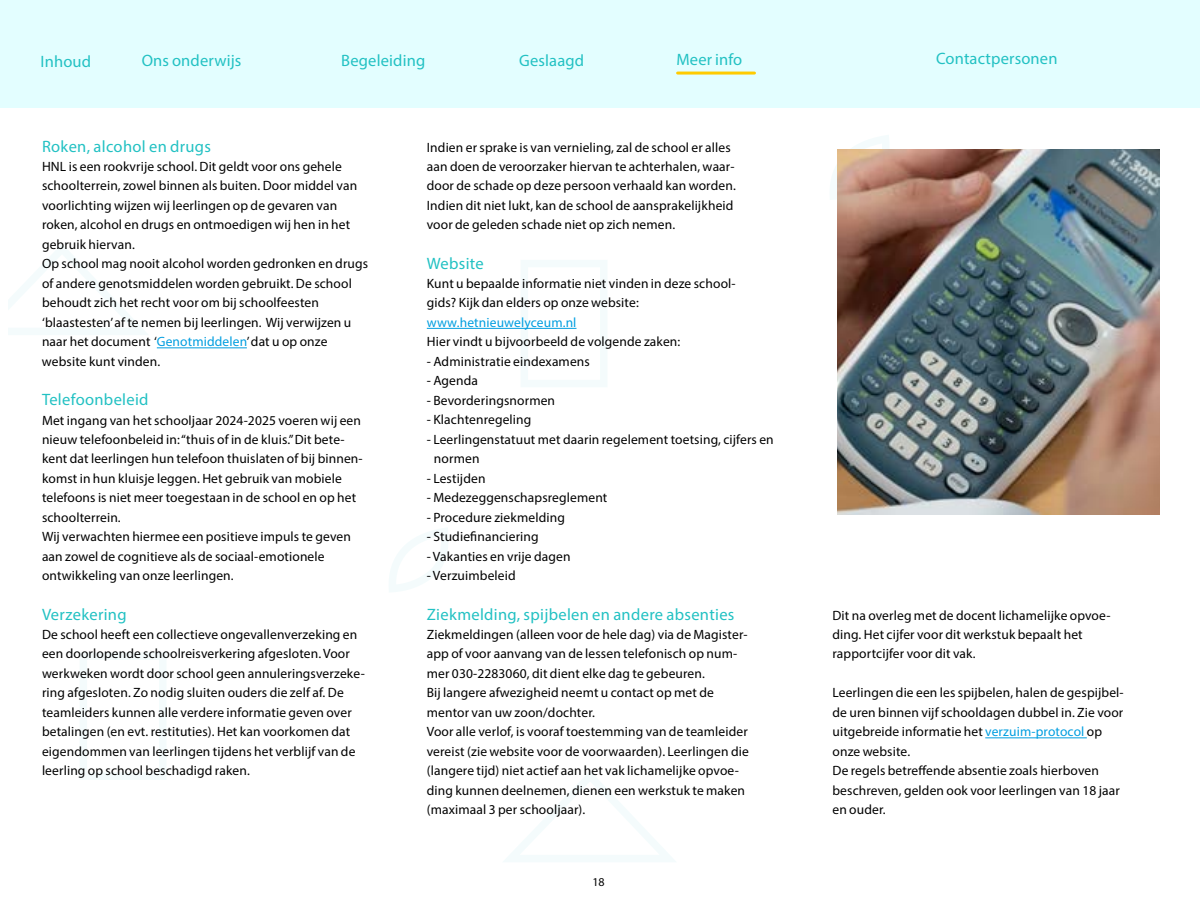
<style>
.page{position:relative;width:1200px;height:900px;background:#fff}
.page>*{position:absolute;margin:0;border:0;box-sizing:border-box;transform-origin:0 0}
.t1{font:16.5px "Myriad Pro";letter-spacing:.02em;color:#22c1c3}
.t2{font:13.5px/19.5px "Myriad Pro";letter-spacing:.01em;color:#000}
.t3{font:13.5px "Myriad Pro";letter-spacing:.01em;color:#009ee0}
.t4{font:12px "Myriad Pro";color:#000}
.s1{color:#009ee0}
</style>
<div class="page">
<svg style="left:503px;top:772px;width:173px;height:90px"></svg>
<svg style="left:389px;top:528px;width:59px;height:64px"></svg>
<svg style="left:8px;top:245px;width:140px;height:90px"></svg>
<svg style="left:830px;top:135px;width:64px;height:69px"></svg>
<hr style="left:157px;top:348px;width:90px;height:1px;background:#009ee0">
<hr style="left:427px;top:328px;width:150px;height:1px;background:#009ee0">
<div style="left:0;top:0;width:1200px;height:108px;background:#e3feff"></div>
<hr style="left:678px;top:72px;width:77px;height:3px;background:#ffcb00">
<img style="left:838px;top:150px;width:321px;height:364px">
<hr style="left:985px;top:738px;width:102px;height:1px;background:#009ee0">
<p class="t1" style="left:40px;top:51px;width:52px">Inhoud</p>
<p class="t1" style="left:142px;top:50px;width:101px">Ons onderwijs</p>
<p class="t1" style="left:341px;top:50px;width:85px">Begeleiding</p>
<p class="t1" style="left:519px;top:50px;width:67px">Geslaagd</p>
<p class="t1" style="left:676px;top:49px;width:67px">Meer info</p>
<p class="t1" style="left:936px;top:48px;width:123px">Contactpersonen</p>
<p class="t1" style="left:42px;top:136px;width:170px">Roken, alcohol en drugs</p>
<p class="t2" style="left:42px;top:157px;width:328px">HNL is een rookvrije school. Dit geldt voor ons gehele schoolterrein, zowel binnen als buiten. Door middel van voorlichting wijzen wij leerlingen op de gevaren van roken, alcohol en drugs en ontmoedigen wij hen in het gebruik hiervan.<br>Op school mag nooit alcohol worden gedronken en drugs of andere genotsmiddelen worden gebruikt. De school behoudt zich het recht voor om bij schoolfeesten ‘blaastesten’ af te nemen bij leerlingen. Wij verwijzen u naar het document ‘<span class="s1">Genotmiddelen</span>’ dat u op onze website kunt vinden.</p>
<p class="t1" style="left:42px;top:389px;width:108px">Telefoonbeleid</p>
<p class="t2" style="left:42px;top:410px;width:322px">Met ingang van het schooljaar 2024-2025 voeren wij een nieuw telefoonbeleid in: “thuis of in de kluis.” Dit bete&shy;kent dat leerlingen hun telefoon thuislaten of bij binnen&shy;komst in hun kluisje leggen. Het gebruik van mobiele telefoons is niet meer toegestaan in de school en op het schoolterrein.<br>Wij verwachten hiermee een positieve impuls te geven aan zowel de cognitieve als de sociaal-emotionele ontwikkeling van onze leerlingen.</p>
<p class="t1" style="left:42px;top:604px;width:86px">Verzekering</p>
<p class="t2" style="left:42px;top:625px;width:324px">De school heeft een collectieve ongevallenverzeking en een doorlopende schoolreisverkering afgesloten. Voor werkweken wordt door school geen annuleringsverzeke&shy;ring afgesloten. Zo nodig sluiten ouders die zelf af. De teamleiders kunnen alle verdere informatie geven over betalingen (en evt. restituties). Het kan voorkomen dat eigendommen van leerlingen tijdens het verblijf van de leerling op school beschadigd raken.</p>
<p class="t2" style="left:427px;top:137px;width:310px">Indien er sprake is van vernieling, zal de school er alles aan doen de veroorzaker hiervan te achterhalen, waar&shy;door de schade op deze persoon verhaald kan worden.<br>Indien dit niet lukt, kan de school de aansprakelijkheid voor de geleden schade niet op zich nemen.</p>
<p class="t1" style="left:427px;top:253px;width:59px">Website</p>
<p class="t2" style="left:427px;top:274px;width:310px">Kunt u bepaalde informatie niet vinden in deze school&shy;gids? Kijk dan elders op onze website:</p>
<p class="t3" style="left:427px;top:314px;width:151px">www.hetnieuwelyceum.nl</p>
<p class="t2" style="left:427px;top:332px;width:255px">Hier vindt u bijvoorbeeld de volgende zaken:</p>
<p class="t2" style="left:427px;top:351px;width:165px">- Administratie eindexamens</p>
<p class="t2" style="left:427px;top:371px;width:53px">- Agenda</p>
<p class="t2" style="left:427px;top:390px;width:130px">- Bevorderingsnormen</p>
<p class="t2" style="left:427px;top:410px;width:106px">- Klachtenregeling</p>
<p class="t2" style="left:434px;top:429px;width:341px;text-indent:-7px">- Leerlingenstatuut met daarin regelement toetsing, cijfers en normen</p>
<p class="t2" style="left:427px;top:468px;width:60px">- Lestijden</p>
<p class="t2" style="left:427px;top:488px;width:182px">- Medezeggenschapsreglement</p>
<p class="t2" style="left:427px;top:507px;width:140px">- Procedure ziekmelding</p>
<p class="t2" style="left:427px;top:527px;width:113px">- Studiefinanciering</p>
<p class="t2" style="left:427px;top:546px;width:145px">- Vakanties en vrije dagen</p>
<p class="t2" style="left:427px;top:566px;width:90px">- Verzuimbeleid</p>
<p class="t1" style="left:427px;top:604px;width:309px">Ziekmelding, spijbelen en andere absenties</p>
<p class="t2" style="left:427px;top:625px;width:324px">Ziekmeldingen (alleen voor de hele dag) via de Magister&shy;app of voor aanvang van de lessen telefonisch op num&shy;mer 030-2283060, dit dient elke dag te gebeuren.<br>Bij langere afwezigheid neemt u contact op met de mentor van uw zoon/dochter.<br>Voor alle verlof, is vooraf toestemming van de teamleider vereist (zie website voor de voorwaarden). Leerlingen die (langere tijd) niet actief aan het vak lichamelijke opvoe&shy;ding kunnen deelnemen, dienen een werkstuk te maken (maximaal 3 per schooljaar).</p>
<p class="t4" style="left:592px;top:875px;width:14px">18</p>
<p class="t2" style="left:832px;top:605px;width:280px">Dit na overleg met de docent lichamelijke opvoe&shy;ding. Het cijfer voor dit werkstuk bepaalt het rapportcijfer voor dit vak.</p>
<p class="t2" style="left:832px;top:683px;width:293px">Leerlingen die een les spijbelen, halen de gespijbel&shy;de uren binnen vijf schooldagen dubbel in. Zie voor uitgebreide informatie het <span class="s1">verzuim-protocol</span> op onze website.<br>De regels betreffende absentie zoals hierboven beschreven, gelden ook voor leerlingen van 18 jaar en ouder.</p>
</div>
